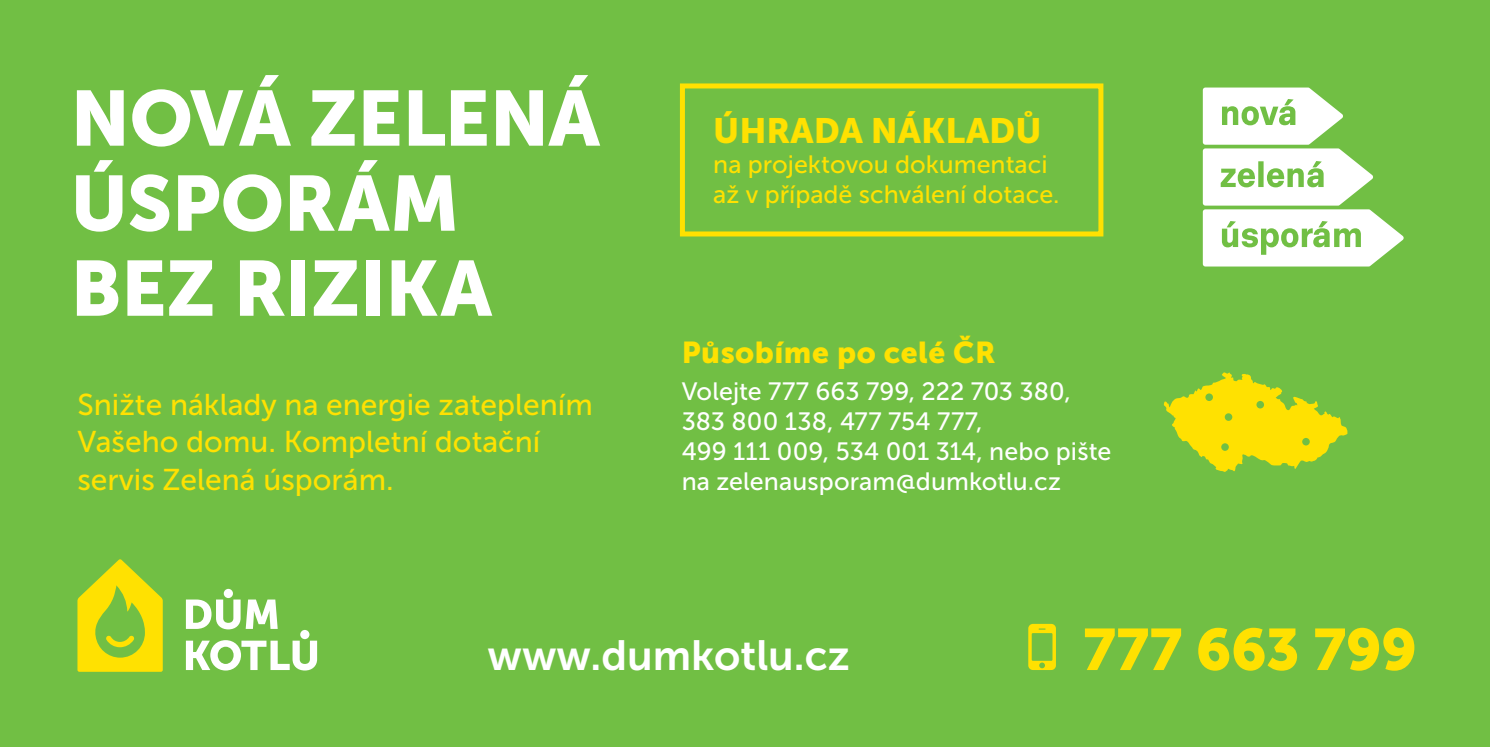
<style>
.page{position:relative;width:1490px;height:747px;background:#71bf44}
.page>*{position:absolute;margin:0;border:0;box-sizing:border-box;transform-origin:0 0}
._01_Nadpis_1{font:77.5px/85px "Museo Sans 900";letter-spacing:-.01em;color:#fff}
._00_Text_1{font:58px "Museo Sans 900";letter-spacing:-.01em;color:#ffe101}
._00_Text_1-2{font:42px "Museo Sans 700";color:#fff}
._00_Text_1-3{font:35px "Museo Sans 900";color:#ffe101}
._00_Text_1-4{font:30px/37.5px "Museo Sans 500";color:#ffe101}
._02_Nadpis_2{font:30px "Museo Sans 900";letter-spacing:.015em;color:#ffe101}
._01_Nadpis_1-2{font:25px/30px "Museo Sans 500";letter-spacing:.005em;color:#fff}
._00_Text_1-5{font:25px/30px "Museo Sans 500";color:#ffe101}
</style>
<div class="page">
<svg style="left:77px;top:559px;width:86px;height:112px"></svg>
<svg style="left:186px;top:589px;width:131px;height:81px"></svg>
<svg style="left:1164px;top:374px;width:183px;height:98px"></svg>
<div style="left:1225px;top:413px;width:7px;height:8px;background:#71bf44;border-radius:50%"></div>
<div style="left:1256px;top:401px;width:8px;height:7px;background:#71bf44;border-radius:50%"></div>
<div style="left:1205px;top:393px;width:8px;height:8px;background:#71bf44;border-radius:50%"></div>
<div style="left:1221px;top:443px;width:8px;height:8px;background:#71bf44;border-radius:50%"></div>
<div style="left:1302px;top:438px;width:8px;height:7px;background:#71bf44;border-radius:50%"></div>
<svg style="left:1203px;top:87px;width:200px;height:179px"></svg>
<div style="left:680px;top:83px;width:423px;height:153px;border:5px solid #ffe101"></div>
<p class="_01_Nadpis_1" style="left:70px;top:76px;width:531px">NOVÁ ZELENÁ<br>ÚSPORÁM<br>BEZ RIZIKA</p>
<p class="_00_Text_1-4" style="left:77px;top:386px;width:517px">Snižte náklady na energie zateplením<br>Vašeho domu. Kompletní dotační servis Zelená úsporám.</p>
<p class="_00_Text_1-3" style="left:713px;top:111px;width:330px">ÚHRADA NÁKLADŮ</p>
<p class="_00_Text_1-5" style="left:713px;top:150px;width:348px">na projektovou dokumentaci až v případě schválení dotace.</p>
<p class="_02_Nadpis_2" style="left:682px;top:335px;width:315px">Působíme po celé ČR</p>
<p class="_01_Nadpis_1-2" style="left:682px;top:376px;width:431px">Volejte 777 663 799, 222 703 380,<br>383 800 138, 477 754 777,<br>499 111 009, 534 001 314, nebo pište na zelenausporam@dumkotlu.cz</p>
<p class="_00_Text_1-2" style="left:487px;top:632px;width:364px">www.dumkotlu.cz</p>
<p class="_00_Text_1" style="left:1083px;top:616px;width:336px">777 663 799</p>
</div>
